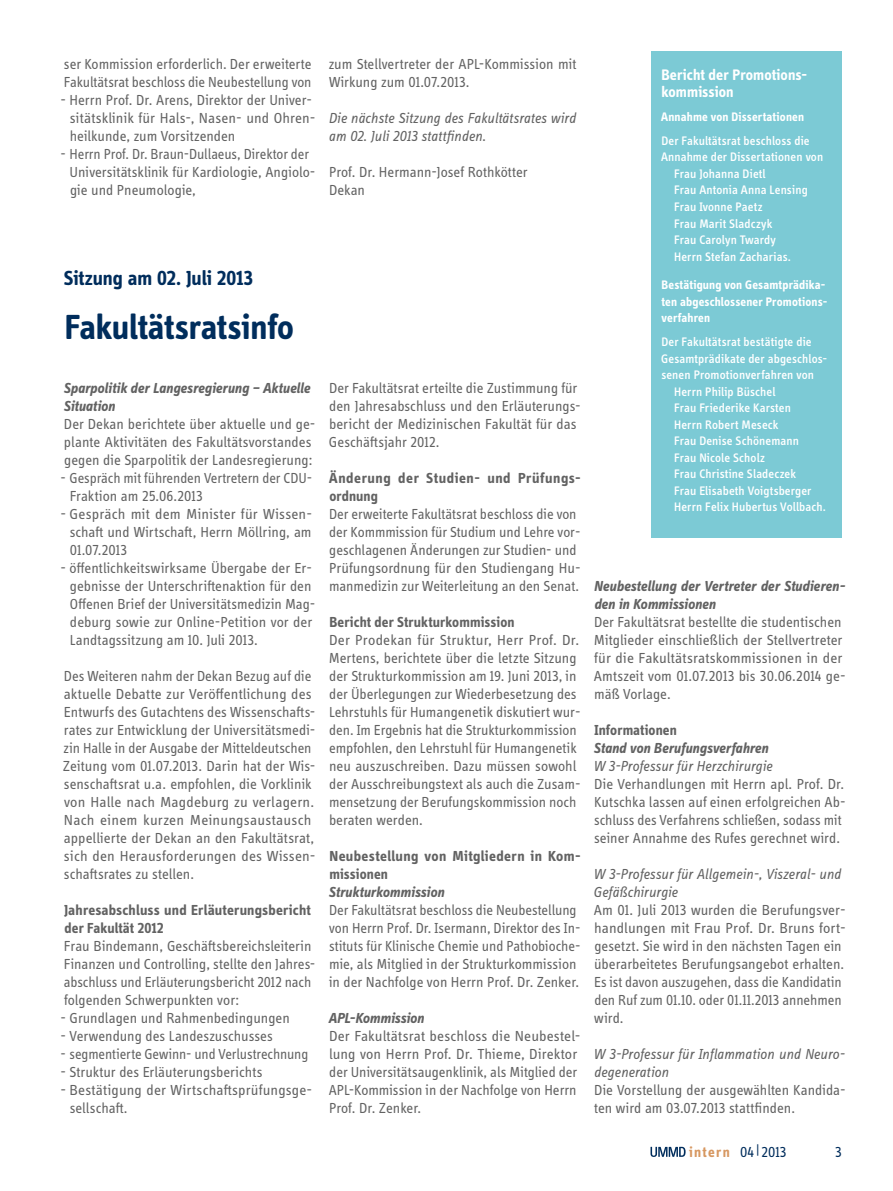
<style>
.page{position:relative;width:893px;height:1191px;background:#fff}
.page>*{position:absolute;margin:0;border:0;box-sizing:border-box;transform-origin:0 0}
.t1{font:700 36px "Info Display OT";letter-spacing:-.005em;color:#002d5c}
.t2{font:700 21px "Info Display OT";color:#002d5c}
.t3{font:700 15.75px/16.5px "Info Display OT";letter-spacing:.005em;color:#fff}
.t4{font:15px/18px "Info Display OT";color:#626262}
.t5{font:italic 15px/18px "Info Display OT";color:#626262}
.t6{font:italic 700 15px/18px "Info Display OT";letter-spacing:.005em;color:#626262}
.t7{font:700 15px/18px "Info Display OT";letter-spacing:.01em;color:#626262}
.t8{font:700 15px/18px "Info Display OT";letter-spacing:.035em;color:#626262}
.t9{font:15px "Info Display OT";letter-spacing:.01em;color:#002d5c}
.t10{font:500 12.75px "Info Display OT";letter-spacing:.01em;color:#fff}
.t11{font:700 12.75px/16.5px "Info Display OT";letter-spacing:.01em;color:#fff}
.s1{font-weight:700;color:#d79862}
</style>
<div class="page">
<div style="left:652px;top:51px;width:190px;height:486px;background:#7ccad5"></div>
<svg style="left:650px;top:1146px;width:36px;height:11px"></svg>
<p class="t4" style="left:64px;top:55px;width:249px">ser Kommission erforderlich. Der erweiterte<br>Fakultätsrat beschloss die Neubestellung von</p>
<p class="t4" style="left:70px;top:91px;width:247px;text-indent:-9px">- Herrn Prof. Dr. Arens, Direktor der Univer&shy;sitätsklinik für Hals-, Nasen- und Ohren&shy;heilkunde, zum Vorsitzenden</p>
<p class="t4" style="left:70px;top:145px;width:247px;text-indent:-9px">- Herrn Prof. Dr. Braun-Dullaeus, Direktor der<br>Universitätsklinik für Kardiologie, Angiolo&shy;gie und Pneumologie,</p>
<p class="t4" style="left:329px;top:55px;width:249px">zum Stellvertreter der APL-Kommission mit<br>Wirkung zum 01.07.2013.</p>
<p class="t5" style="left:328px;top:109px;width:249px">Die nächste Sitzung des Fakultätsrates wird am 02. Juli 2013 stattfinden.</p>
<p class="t4" style="left:329px;top:163px;width:200px">Prof. Dr. Hermann-Josef Rothkötter<br>Dekan</p>
<h2 class="t2" style="left:64px;top:265px;width:191px">Sitzung am 02. Juli 2013</h2>
<h1 class="t1" style="left:65px;top:305px;width:231px">Fakultätsratsinfo</h1>
<p class="t6" style="left:63px;top:379px;width:248px">Sparpolitik der Langesregierung – Aktuelle<br>Situation</p>
<p class="t4" style="left:64px;top:415px;width:253px">Der Dekan berichtete über aktuelle und ge&shy;plante Aktivitäten des Fakultätsvorstandes gegen die Sparpolitik der Landesregierung:</p>
<p class="t4" style="left:70px;top:469px;width:244px;text-indent:-9px">- Gespräch mit führenden Vertretern der CDU-<br>Fraktion am 25.06.2013</p>
<p class="t4" style="left:70px;top:505px;width:244px;text-align:justify;text-indent:-9px">- Gespräch mit dem Minister für Wissen&shy;schaft und Wirtschaft, Herrn Möllring, am 01.07.2013</p>
<p class="t4" style="left:70px;top:559px;width:247px;text-indent:-9px">- öffentlichkeitswirksame Übergabe der Er&shy;gebnisse der Unterschriftenaktion für den Offenen Brief der Universitätsmedizin Mag&shy;deburg sowie zur Online-Petition vor der Landtagssitzung am 10. Juli 2013.</p>
<p class="t4" style="left:63px;top:667px;width:254px">Des Weiteren nahm der Dekan Bezug auf die aktuelle Debatte zur Veröffentlichung des Entwurfs des Gutachtens des Wissenschafts&shy;rates zur Entwicklung der Universitätsmedi&shy;zin Halle in der Ausgabe der Mitteldeutschen Zeitung vom 01.07.2013. Darin hat der Wis&shy;senschaftsrat u.a. empfohlen, die Vorklinik von Halle nach Magdeburg zu verlagern.<br>Nach einem kurzen Meinungsaustausch appellierte der Dekan an den Fakultätsrat, sich den Herausforderungen des Wissen&shy;schaftsrates zu stellen.</p>
<p class="t7" style="left:64px;top:901px;width:248px">Jahresabschluss und Erläuterungsbericht der Fakultät 2012</p>
<p class="t4" style="left:64px;top:937px;width:253px">Frau Bindemann, Geschäftsbereichsleiterin Finanzen und Controlling, stellte den Jahres&shy;abschluss und Erläuterungsbericht 2012 nach folgenden Schwerpunkten vor:</p>
<p class="t4" style="left:60px;top:1009px;width:231px">- Grundlagen und Rahmenbedingungen</p>
<p class="t4" style="left:60px;top:1027px;width:214px">- Verwendung des Landeszuschusses</p>
<p class="t4" style="left:60px;top:1045px;width:249px">- segmentierte Gewinn- und Verlustrechnung</p>
<p class="t4" style="left:60px;top:1063px;width:204px">- Struktur des Erläuterungsberichts</p>
<p class="t4" style="left:70px;top:1081px;width:244px;text-indent:-9px">- Bestätigung der Wirtschaftsprüfungsge&shy;sellschaft.</p>
<p class="t4" style="left:329px;top:379px;width:253px">Der Fakultätsrat erteilte die Zustimmung für den Jahresabschluss und den Erläuterungs&shy;bericht der Medizinischen Fakultät für das Geschäftsjahr 2012.</p>
<p class="t8" style="left:329px;top:469px;width:253px">Änderung der Studien- und Prüfungs&shy;ordnung</p>
<p class="t4" style="left:329px;top:505px;width:253px">Der erweiterte Fakultätsrat beschloss die von der Kommmission für Studium und Lehre vor&shy;geschlagenen Änderungen zur Studien- und Prüfungsordnung für den Studiengang Hu&shy;manmedizin zur Weiterleitung an den Senat.</p>
<p class="t7" style="left:329px;top:613px;width:187px">Bericht der Strukturkommission</p>
<p class="t4" style="left:329px;top:631px;width:253px">Der Prodekan für Struktur, Herr Prof. Dr.<br>Mertens, berichtete über die letzte Sitzung der Strukturkommission am 19. Juni 2013, in der Überlegungen zur Wiederbesetzung des Lehrstuhls für Humangenetik diskutiert wur&shy;den. Im Ergebnis hat die Strukturkommission empfohlen, den Lehrstuhl für Humangenetik neu auszuschreiben. Dazu müssen sowohl der Ausschreibungstext als auch die Zusam&shy;mensetzung der Berufungskommission noch beraten werden.</p>
<p class="t7" style="left:329px;top:847px;width:253px">Neubestellung von Mitgliedern in Kom&shy;missionen</p>
<p class="t6" style="left:328px;top:883px;width:117px">Strukturkommission</p>
<p class="t4" style="left:329px;top:901px;width:253px">Der Fakultätsrat beschloss die Neubestellung von Herrn Prof. Dr. Isermann, Direktor des In&shy;stituts für Klinische Chemie und Pathobioche&shy;mie, als Mitglied in der Strukturkommission in der Nachfolge von Herrn Prof. Dr. Zenker.</p>
<p class="t6" style="left:329px;top:1009px;width:97px">APL-Kommission</p>
<p class="t4" style="left:329px;top:1027px;width:253px">Der Fakultätsrat beschloss die Neubestel&shy;lung von Herrn Prof. Dr. Thieme, Direktor der Universitätsaugenklinik, als Mitglied der APL-Kommission in der Nachfolge von Herrn Prof. Dr. Zenker.</p>
<p class="t3" style="left:661px;top:67px;width:147px">Bericht der Promotions&shy;kommission</p>
<p class="t11" style="left:661px;top:108px;width:144px">Annahme von Dissertationen</p>
<p class="t10" style="left:661px;top:133px;width:150px">Der Fakultätsrat beschloss die</p>
<p class="t10" style="left:661px;top:150px;width:164px">Annahme der Dissertationen von</p>
<p class="t10" style="left:674px;top:166px;width:93px">Frau Johanna Dietl</p>
<p class="t10" style="left:674px;top:183px;width:135px">Frau Antonia Anna Lensing</p>
<p class="t10" style="left:674px;top:199px;width:90px">Frau Ivonne Paetz</p>
<p class="t10" style="left:674px;top:216px;width:100px">Frau Marit Sladczyk</p>
<p class="t10" style="left:674px;top:232px;width:103px">Frau Carolyn Twardy</p>
<p class="t10" style="left:674px;top:249px;width:118px">Herrn Stefan Zacharias.</p>
<p class="t11" style="left:661px;top:276px;width:167px">Bestätigung von Gesamtprädika&shy;ten abgeschlossener Promotions&shy;verfahren</p>
<p class="t10" style="left:661px;top:334px;width:152px">Der Fakultätsrat bestätigte die</p>
<p class="t10" style="left:661px;top:351px;width:168px">Gesamtprädikate der abgeschlos-</p>
<p class="t10" style="left:661px;top:367px;width:154px">senen Promotionverfahren von</p>
<p class="t10" style="left:674px;top:384px;width:103px">Herrn Philip Büschel</p>
<p class="t10" style="left:674px;top:400px;width:118px">Frau Friederike Karsten</p>
<p class="t10" style="left:674px;top:417px;width:106px">Herrn Robert Meseck</p>
<p class="t10" style="left:674px;top:433px;width:126px">Frau Denise Schönemann</p>
<p class="t10" style="left:674px;top:450px;width:92px">Frau Nicole Scholz</p>
<p class="t10" style="left:674px;top:466px;width:123px">Frau Christine Sladeczek</p>
<p class="t10" style="left:674px;top:483px;width:139px">Frau Elisabeth Voigtsberger</p>
<p class="t10" style="left:674px;top:499px;width:153px">Herrn Felix Hubertus Vollbach.</p>
<p class="t6" style="left:594px;top:577px;width:253px">Neubestellung der Vertreter der Studieren&shy;den in Kommissionen</p>
<p class="t4" style="left:594px;top:613px;width:253px">Der Fakultätsrat bestellte die studentischen Mitglieder einschließlich der Stellvertreter für die Fakultätsratskommissionen in der Amtszeit vom 01.07.2013 bis 30.06.2014 ge&shy;mäß Vorlage.</p>
<p class="t7" style="left:594px;top:721px;width:84px">Informationen</p>
<p class="t6" style="left:593px;top:739px;width:176px">Stand von Berufungsverfahren</p>
<p class="t5" style="left:593px;top:757px;width:180px">W 3-Professur für Herzchirurgie</p>
<p class="t4" style="left:594px;top:775px;width:253px">Die Verhandlungen mit Herrn apl. Prof. Dr.<br>Kutschka lassen auf einen erfolgreichen Ab&shy;schluss des Verfahrens schließen, sodass mit seiner Annahme des Rufes gerechnet wird.</p>
<p class="t5" style="left:593px;top:865px;width:249px">W 3-Professur für Allgemein-, Viszeral- und<br>Gefäßchirurgie</p>
<p class="t4" style="left:594px;top:901px;width:253px">Am 01. Juli 2013 wurden die Berufungsver&shy;handlungen mit Frau Prof. Dr. Bruns fort&shy;gesetzt. Sie wird in den nächsten Tagen ein überarbeitetes Berufungsangebot erhalten.<br>Es ist davon auszugehen, dass die Kandidatin den Ruf zum 01.10. oder 01.11.2013 annehmen wird.</p>
<p class="t5" style="left:593px;top:1045px;width:253px">W 3-Professur für Inflammation und Neuro&shy;degeneration</p>
<p class="t4" style="left:594px;top:1081px;width:253px">Die Vorstellung der ausgewählten Kandida&shy;ten wird am 03.07.2013 stattfinden.</p>
<p class="t9" style="left:689px;top:1143px;width:99px"><span class="s1">intern</span> 04|2013</p>
<p class="t9" style="left:835px;top:1143px;width:8px">3</p>
</div>
